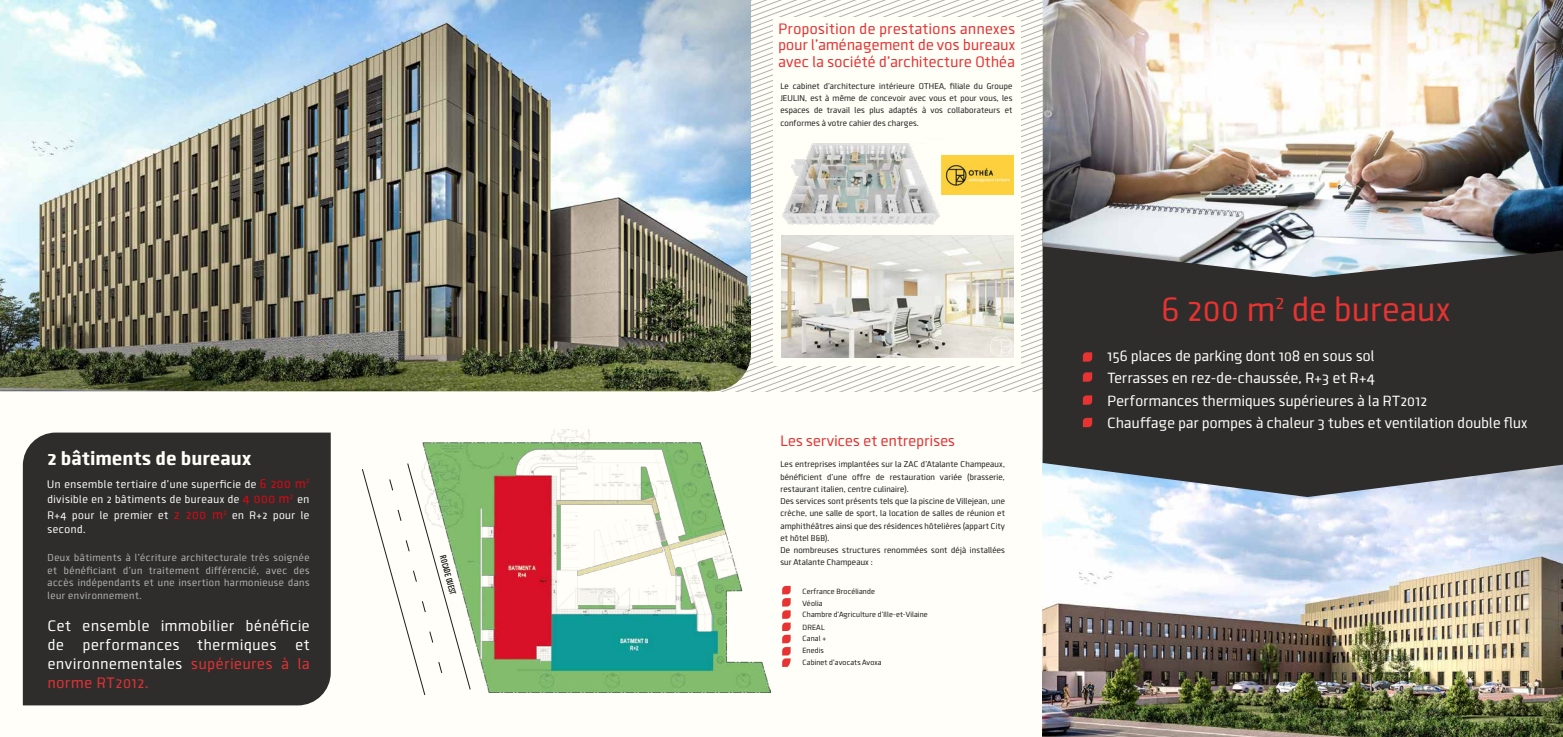
<style>
.page{position:relative;width:1563px;height:737px;background:#fff}
.page>*{position:absolute;margin:0;border:0;box-sizing:border-box;transform-origin:0 0}
.t1{font:35px "Clio";color:#e73331}
.t2{font:800 20.21px "Clio";color:#fffef7}
.t3{font:15.84px/19px "Clio";letter-spacing:.03em;color:#fff;text-align:justify}
.t4{font:15.75px/16.3px "Clio";color:#e63133;text-align:justify}
.t5{font:15.4px/22.2px "Clio";color:#fffef9}
.t6{font:15.4px "Clio";color:#fff}
.t7{font:11.38px/15.8px "Clio";letter-spacing:.03em;color:#fff;text-align:justify}
.t8{font:10.5px/12.7px "Clio";letter-spacing:.03em;color:#b2b2b2;text-align:justify}
.t9{font:8.75px/12.2px "Clio";color:#1d1d1b;text-align:justify}
.t10{font:700 8.75px "DIN Condensed";color:#1d1d1b}
.t11{font:7.88px/11.5px "Clio";color:#1d1d1b}
.s1{font-size:13.12px;color:#e30613}
.s2{color:#e63133}
</style>
<div class="page">
<svg style="left:751px;top:0;width:7px;height:391px"></svg>
<svg style="left:758px;top:0;width:15px;height:391px"></svg>
<svg style="left:936px;top:0;width:106px;height:391px"></svg>
<div style="left:773px;top:17px;width:248px;height:349px;background:#fffef7"></div>
<img style="left:781px;top:235px;width:232px;height:122px">
<img style="left:1042px;top:497px;width:521px;height:240px">
<svg style="left:1042px;top:277px;width:521px;height:220px;background:#3a3a3b"></svg>
<img style="left:1042px;top:0;width:521px;height:277px">
<img style="left:782px;top:143px;width:158px;height:82px">
<img style="left:0;top:0;width:751px;height:391px">
<div style="left:23px;top:432px;width:308px;height:273px;background:#2e2d2c"></div>
<svg style="left:782px;top:586px;width:8px;height:81px"></svg>
<svg style="left:1083px;top:352px;width:9px;height:9px"></svg>
<svg style="left:1083px;top:372px;width:9px;height:10px"></svg>
<svg style="left:1083px;top:395px;width:9px;height:10px"></svg>
<svg style="left:1083px;top:418px;width:9px;height:9px"></svg>
<img style="left:941px;top:155px;width:72px;height:40px">
<svg style="left:362px;top:463px;width:64px;height:232px"></svg>
<img style="left:421px;top:429px;width:350px;height:263px">
<h2 class="t2" style="left:47px;top:446px;width:206px">2 bâtiments de bureaux</h2>
<h3 class="t7" style="left:47px;top:475px;width:264px">Un ensemble tertiaire d’une superficie de <span class="s1">6 200 m</span><sup>2 </sup>divisible en 2 bâtiments de bureaux de <span class="s1">4 000 m</span><sup>2</sup> en R+4 pour le premier et <span class="s1">2 200 m</span><sup>2</sup> en R+2 pour le</h3>
<h3 class="t7" style="left:47px;top:521px;width:40px">second.</h3>
<p class="t8" style="left:48px;top:551px;width:264px">Deux bâtiments à l’écriture architecturale très soignée et bénéficiant d’un traitement différencié, avec des accès indépendants et une insertion harmonieuse dans leur environnement.</p>
<h3 class="t3" style="left:48px;top:615px;width:264px">Cet ensemble immobilier bénéficie de performances thermiques et environnementales <span class="s2">supérieures à la norme RT2012.</span></h3>
<p class="t10" style="left:448px;top:554px;width:42px;rotate:75deg">ROCADE OUEST</p>
<h3 class="t4" style="left:778px;top:20px;width:239px">Proposition de prestations annexes pour l’aménagement de vos bureaux avec la société d’architecture Othéa</h3>
<p class="t9" style="left:780px;top:80px;width:234px">Le cabinet d’architecture intérieure OTHEA, filiale du Groupe JEULIN, est à même de concevoir avec vous et pour vous, les espaces de travail les plus adaptés à vos collaborateurs et conformes à votre cahier des charges.</p>
<h3 class="t4" style="left:780px;top:432px;width:176px">Les services et entreprises</h3>
<p class="t9" style="left:780px;top:458px;width:226px;text-align:left">Les entreprises implantées sur la ZAC d’Atalante Champeaux, bénéficient d’une offre de restauration variée (brasserie, restaurant italien, centre culinaire).<br>Des services sont présents tels que la piscine de Villejean, une crèche, une salle de sport, la location de salles de réunion et amphithéâtres ainsi que des résidences hôtelières (appart City et hôtel B&amp;B).<br>De nombreuses structures renommées sont déjà installées sur Atalante Champeaux :</p>
<p class="t11" style="left:802px;top:585px;width:127px">Cerfrance Brocéliande<br>Véolia<br>Chambre d’Agriculture d’Ille-et-Vilaine</p>
<p class="t11" style="left:802px;top:621px;width:25px">DREAL<br>Canal +</p>
<p class="t11" style="left:802px;top:644px;width:81px">Enedis<br>Cabinet d’avocats Avoxa</p>
<h1 class="t1" style="left:1161px;top:289px;width:291px">6 200 m<sup>2</sup> de bureaux</h1>
<h3 class="t5" style="left:1107px;top:344px;width:269px">156 places de parking dont 108 en sous sol</h3>
<h3 class="t6" style="left:1107px;top:369px;width:269px">Terrasses en rez-de-chaussée, R+3 et R+4</h3>
<h3 class="t5" style="left:1107px;top:389px;width:422px">Performances thermiques supérieures à la RT2012<br>Chauffage par pompes à chaleur 3 tubes et ventilation double flux</h3>
</div>
